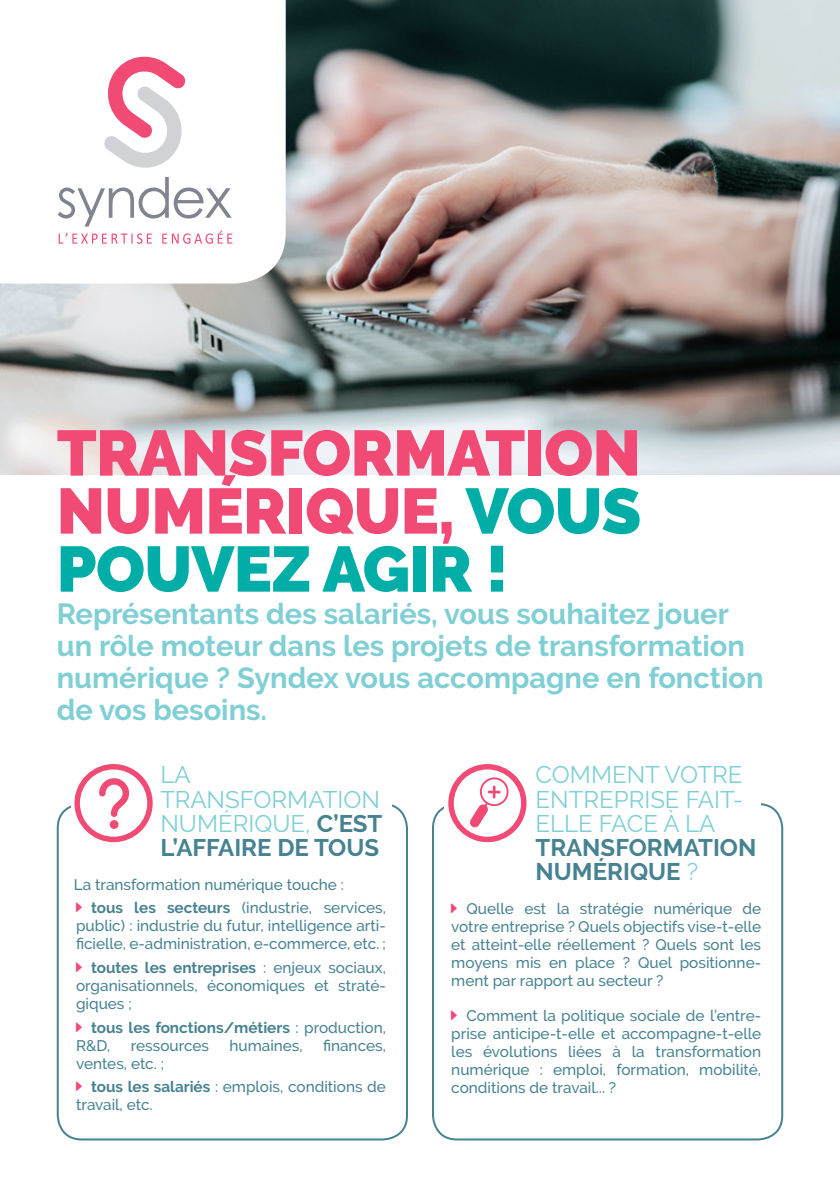
<style>
.page{position:relative;width:840px;height:1191px;background:#fff}
.page>*{position:absolute;margin:0;border:0;box-sizing:border-box;transform-origin:0 0}
.t1{font:900 64px/58px "Raleway";letter-spacing:-.01em;color:#f04a75;text-align:justify}
.t2{font:700 29px/32px "Raleway";color:#7fcfd4}
.t3{font:24px/24px "Raleway";color:#7fcfd4}
.t4{font:700 24px/24px "Raleway";color:#478291}
.t5{font:500 15.4px/18px "Raleway";color:#478291}
.t6{font:700 15.4px/18px "Raleway";color:#478291}
.s1{color:#00aea7}
.s2{font-weight:700;color:#478291}
.s3{font-weight:400;color:#7fcfd4}
.s4{font-weight:700}
.s5{font-weight:500}
</style>
<div class="page">
<img style="left:0;top:0;width:839px;height:475px">
<svg style="left:0;top:0;width:285px;height:283px"></svg>
<svg style="left:103px;top:55px;width:84px;height:113px"></svg>
<svg style="left:58px;top:177px;width:174px;height:67px"></svg>
<div style="left:57px;top:803px;width:351px;height:337px;border:2px solid #478291;border-radius:24px"></div>
<div style="left:432px;top:803px;width:350px;height:337px;border:2px solid #478291;border-radius:24px"></div>
<div style="left:71px;top:757px;width:320px;height:84px;background:#fff"></div>
<div style="left:444px;top:757px;width:316px;height:84px;background:#fff"></div>
<svg style="left:74px;top:764px;width:79px;height:78px"></svg>
<svg style="left:448px;top:764px;width:78px;height:78px"></svg>
<h1 class="t1" style="left:57px;top:424px;width:585px">TRANSFORMATION NUMÉRIQUE, <span class="s1">VOUS POUVEZ AGIR !</span></h1>
<h2 class="t2" style="left:57px;top:597px;width:708px">Représentants des salariés, vous souhaitez jouer un rôle moteur dans les projets de transformation numérique ? Syndex vous accompagne en fonction de vos besoins.</h2>
<h3 class="t3" style="left:160px;top:763px;width:223px">LA<br>TRANSFORMATION<br>NUMÉRIQUE, <span class="s2">C’EST<br>L’AFFAIRE DE TOUS</span></h3>
<h3 class="t3" style="left:535px;top:763px;width:209px;text-align:justify">COMMENT VOTRE ENTREPRISE FAIT-ELLE FACE À LA</h3>
<h3 class="t4" style="left:535px;top:835px;width:222px">TRANSFORMATION<br>NUMÉRIQUE <span class="s3">?</span></h3>
<p class="t5" style="left:91px;top:872px;width:296px;line-height:23.6px;text-indent:-17px">La transformation numérique touche :<br><span class="s4">tous les secteurs</span> (industrie, services,</p>
<p class="t5" style="left:76px;top:917px;width:311px">public) : industrie du futur, intelligence arti&shy;ficielle, e-administration, e-commerce, etc. ;</p>
<p class="t5" style="left:76px;top:958px;width:311px;text-align:justify;text-indent:15px"><span class="s4">toutes les entreprises</span> : enjeux sociaux, organisationnels, économiques et straté&shy;giques ;</p>
<p class="t6" style="left:76px;top:1018px;width:311px;text-indent:15px">tous les fonctions/métiers <span class="s5">: production,<br>R&amp;D,</span></p>
<p class="t5" style="left:451px;top:899px;width:311px;text-align:justify;text-indent:15px">Quelle est la stratégie numérique de votre entreprise ? Quels objectifs vise-t-elle et atteint-elle réellement ? Quels sont les moyens mis en place ? Quel positionne&shy;ment par rapport au secteur ?</p>
<p class="t5" style="left:451px;top:1006px;width:311px;text-align:justify;text-indent:15px">Comment la politique sociale de l’entre&shy;prise anticipe-t-elle et accompagne-t-elle les évolutions liées à la transformation numérique : emploi, formation, mobilité, conditions de travail... ?</p>
<p class="t5" style="left:131px;top:1036px;width:80px">ressources</p>
<p class="t5" style="left:229px;top:1036px;width:75px">humaines,</p>
<p class="t5" style="left:323px;top:1036px;width:64px">finances,</p>
<p class="t5" style="left:91px;top:1051px;width:296px;line-height:23.6px;text-indent:-15px">ventes, etc. ;<br><span class="s4">tous les salariés</span> : emplois, conditions de</p>
<p class="t5" style="left:76px;top:1096px;width:78px">travail, etc.</p>
</div>
